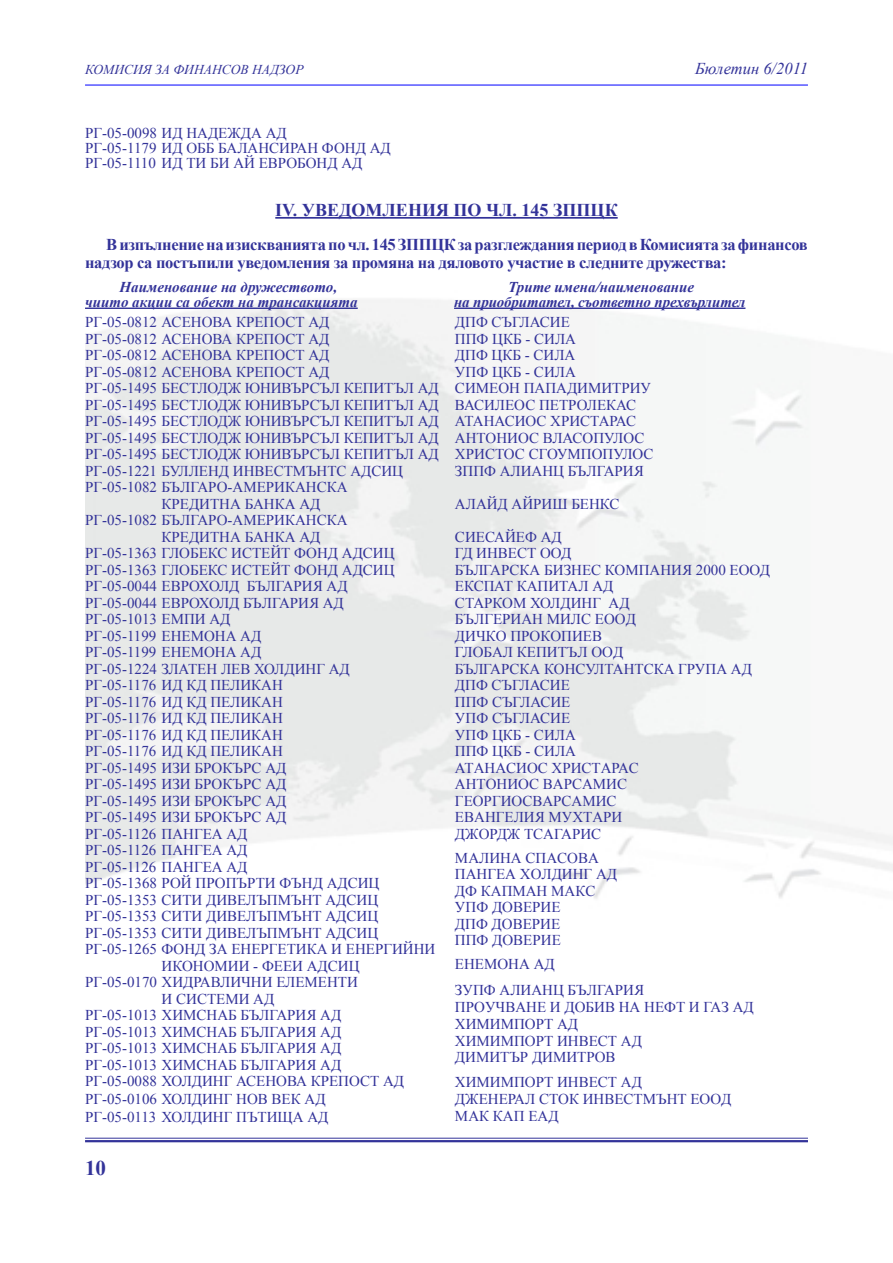
<style>
.page{position:relative;width:893px;height:1263px;background:#fff}
.page>*{position:absolute;margin:0;border:0;box-sizing:border-box;transform-origin:0 0}
.t1{font:700 21px "Times New Roman";color:#339}
.t2{font:700 18px "Times New Roman";color:#339}
.Body_Text_2{font:700 16.5px/18px "Times New Roman";letter-spacing:-.02em;color:#339}
.t3{font:italic 16.5px "Times New Roman";color:#339}
.t4{font:15px/16.5px "Times New Roman";color:#339}
.t5{font:italic 700 15px "Times New Roman";color:#339}
.t6{font:italic 13.5px "Times New Roman";color:#339}
</style>
<div class="page">
<hr style="left:85px;top:1138px;width:723px;height:1px;background:#339">
<hr style="left:85px;top:1140px;width:723px;height:2px;background:#339">
<hr style="left:85px;top:85px;width:723px;height:1px;background:#00f">
<hr style="left:275px;top:217px;width:343px;height:2px;background:#339">
<hr style="left:85px;top:308px;width:273px;height:1px;background:#339">
<hr style="left:454px;top:308px;width:291px;height:1px;background:#339">
<p class="t6" style="left:85px;top:60px;width:220px">КОМИСИЯ ЗА ФИНАНСОВ НАДЗОР</p>
<p class="t3" style="left:695px;top:57px;width:114px">Бюлетин 6/2011</p>
<p class="t4" style="left:85px;top:124px;width:203px">РГ-05-0098 ИД НАДЕЖДА АД</p>
<p class="t4" style="left:85px;top:139px;width:307px">РГ-05-1179 ИД ОББ БАЛАНСИРАН ФОНД АД</p>
<p class="t4" style="left:85px;top:154px;width:279px">РГ-05-1110 ИД ТИ БИ АЙ ЕВРОБОНД АД</p>
<p class="t2" style="left:275px;top:197px;width:344px">ІV. УВЕДОМЛЕНИЯ ПО ЧЛ. 145 ЗППЦК</p>
<p class="Body_Text_2" style="left:85px;top:235px;width:724px;text-indent:21px">В изпълнение на изискванията по чл. 145 ЗППЦК за разглеждания период в Комисията за финансов надзор са постъпили уведомления за промяна на дяловото участие в следните дружества:</p>
<p class="t5" style="left:120px;top:276px;width:219px">Наименование на дружеството,</p>
<p class="t5" style="left:508px;top:276px;width:188px">Трите имена/наименование</p>
<p class="t5" style="left:85px;top:291px;width:274px">чиито акции са обект на трансакцията</p>
<p class="t5" style="left:454px;top:291px;width:293px">на приобритател, съответно прехвърлител</p>
<p class="t4" style="left:85px;top:314px;width:246px">РГ-05-0812 АСЕНОВА КРЕПОСТ АД</p>
<p class="t4" style="left:455px;top:314px;width:116px">ДПФ СЪГЛАСИЕ</p>
<p class="t4" style="left:85px;top:330px;width:246px">РГ-05-0812 АСЕНОВА КРЕПОСТ АД</p>
<p class="t4" style="left:455px;top:330px;width:123px">ППФ ЦКБ - СИЛА</p>
<p class="t4" style="left:85px;top:347px;width:246px">РГ-05-0812 АСЕНОВА КРЕПОСТ АД</p>
<p class="t4" style="left:455px;top:347px;width:122px">ДПФ ЦКБ - СИЛА</p>
<p class="t4" style="left:85px;top:363px;width:246px">РГ-05-0812 АСЕНОВА КРЕПОСТ АД</p>
<p class="t4" style="left:455px;top:363px;width:122px">УПФ ЦКБ - СИЛА</p>
<p class="t4" style="left:85px;top:380px;width:568px">РГ-05-1495 БЕСТЛОДЖ ЮНИВЪРСЪЛ КЕПИТЪЛ АД СИМЕОН ПАПАДИМИТРИУ</p>
<p class="t4" style="left:85px;top:396px;width:553px">РГ-05-1495 БЕСТЛОДЖ ЮНИВЪРСЪЛ КЕПИТЪЛ АД ВАСИЛЕОС ПЕТРОЛЕКАС</p>
<p class="t4" style="left:85px;top:413px;width:552px">РГ-05-1495 БЕСТЛОДЖ ЮНИВЪРСЪЛ КЕПИТЪЛ АД АТАНАСИОС ХРИСТАРАС</p>
<p class="t4" style="left:85px;top:429px;width:561px">РГ-05-1495 БЕСТЛОДЖ ЮНИВЪРСЪЛ КЕПИТЪЛ АД АНТОНИОС ВЛАСОПУЛОС</p>
<p class="t4" style="left:85px;top:446px;width:570px">РГ-05-1495 БЕСТЛОДЖ ЮНИВЪРСЪЛ КЕПИТЪЛ АД ХРИСТОС СГОУМПОПУЛОС</p>
<p class="t4" style="left:85px;top:462px;width:320px">РГ-05-1221 БУЛЛЕНД ИНВЕСТМЪНТС АДСИЦ</p>
<p class="t4" style="left:455px;top:462px;width:190px">ЗППФ АЛИАНЦ БЪЛГАРИЯ</p>
<p class="t4" style="left:85px;top:479px;width:264px">РГ-05-1082 БЪЛГАРО-АМЕРИКАНСКА</p>
<p class="t4" style="left:162px;top:495px;width:160px">КРЕДИТНА БАНКА АД</p>
<p class="t4" style="left:85px;top:512px;width:264px">РГ-05-1082 БЪЛГАРО-АМЕРИКАНСКА</p>
<p class="t4" style="left:162px;top:528px;width:160px">КРЕДИТНА БАНКА АД</p>
<p class="t4" style="left:85px;top:545px;width:311px">РГ-05-1363 ГЛОБЕКС ИСТЕЙТ ФОНД АДСИЦ</p>
<p class="t4" style="left:85px;top:561px;width:311px">РГ-05-1363 ГЛОБЕКС ИСТЕЙТ ФОНД АДСИЦ</p>
<p class="t4" style="left:85px;top:578px;width:264px">РГ-05-0044 ЕВРОХОЛД БЪЛГАРИЯ АД</p>
<p class="t4" style="left:85px;top:594px;width:260px">РГ-05-0044 ЕВРОХОЛД БЪЛГАРИЯ АД</p>
<p class="t4" style="left:85px;top:611px;width:147px">РГ-05-1013 ЕМПИ АД</p>
<p class="t4" style="left:85px;top:627px;width:178px">РГ-05-1199 ЕНЕМОНА АД</p>
<p class="t4" style="left:85px;top:644px;width:178px">РГ-05-1199 ЕНЕМОНА АД</p>
<p class="t4" style="left:85px;top:660px;width:266px">РГ-05-1224 ЗЛАТЕН ЛЕВ ХОЛДИНГ АД</p>
<p class="t4" style="left:455px;top:495px;width:166px">АЛАЙД АЙРИШ БЕНКС</p>
<p class="t4" style="left:455px;top:528px;width:316px">СИЕСАЙЕФ АД<br>ГД ИНВЕСТ ООД<br>БЪЛГАРСКА БИЗНЕС КОМПАНИЯ 2000 ЕООД<br>ЕКСПАТ КАПИТАЛ АД<br>СТАРКОМ ХОЛДИНГ АД<br>БЪЛГЕРИАН МИЛС ЕООД<br>ДИЧКО ПРОКОПИЕВ<br>ГЛОБАЛ КЕПИТЪЛ ООД<br>БЪЛГАРСКА КОНСУЛТАНТСКА ГРУПА АД</p>
<p class="t4" style="left:85px;top:677px;width:199px">РГ-05-1176 ИД КД ПЕЛИКАН</p>
<p class="t4" style="left:455px;top:677px;width:116px">ДПФ СЪГЛАСИЕ</p>
<p class="t4" style="left:85px;top:693px;width:199px">РГ-05-1176 ИД КД ПЕЛИКАН</p>
<p class="t4" style="left:455px;top:693px;width:117px">ППФ СЪГЛАСИЕ</p>
<p class="t4" style="left:85px;top:710px;width:199px">РГ-05-1176 ИД КД ПЕЛИКАН</p>
<p class="t4" style="left:455px;top:710px;width:117px">УПФ СЪГЛАСИЕ</p>
<p class="t4" style="left:85px;top:726px;width:199px">РГ-05-1176 ИД КД ПЕЛИКАН</p>
<p class="t4" style="left:85px;top:743px;width:199px">РГ-05-1176 ИД КД ПЕЛИКАН</p>
<p class="t4" style="left:85px;top:759px;width:203px">РГ-05-1495 ИЗИ БРОКЪРС АД</p>
<p class="t4" style="left:85px;top:776px;width:203px">РГ-05-1495 ИЗИ БРОКЪРС АД</p>
<p class="t4" style="left:85px;top:792px;width:203px">РГ-05-1495 ИЗИ БРОКЪРС АД</p>
<p class="t4" style="left:85px;top:809px;width:203px">РГ-05-1495 ИЗИ БРОКЪРС АД</p>
<p class="t4" style="left:85px;top:825px;width:164px">РГ-05-1126 ПАНГЕА АД</p>
<p class="t4" style="left:85px;top:842px;width:164px">РГ-05-1126 ПАНГЕА АД</p>
<p class="t4" style="left:85px;top:858px;width:164px">РГ-05-1126 ПАНГЕА АД</p>
<p class="t4" style="left:85px;top:875px;width:296px">РГ-05-1368 РОЙ ПРОПЪРТИ ФЪНД АДСИЦ</p>
<p class="t4" style="left:85px;top:891px;width:295px">РГ-05-1353 СИТИ ДИВЕЛЪПМЪНТ АДСИЦ</p>
<p class="t4" style="left:85px;top:908px;width:295px">РГ-05-1353 СИТИ ДИВЕЛЪПМЪНТ АДСИЦ</p>
<p class="t4" style="left:85px;top:924px;width:295px">РГ-05-1353 СИТИ ДИВЕЛЪПМЪНТ АДСИЦ</p>
<p class="t4" style="left:85px;top:941px;width:352px">РГ-05-1265 ФОНД ЗА ЕНЕРГЕТИКА И ЕНЕРГИЙНИ</p>
<p class="t4" style="left:162px;top:957px;width:199px">ИКОНОМИИ - ФЕЕИ АДСИЦ</p>
<p class="t4" style="left:85px;top:974px;width:274px">РГ-05-0170 ХИДРАВЛИЧНИ ЕЛЕМЕНТИ</p>
<p class="t4" style="left:162px;top:990px;width:114px">И СИСТЕМИ АД</p>
<p class="t4" style="left:85px;top:1007px;width:258px">РГ-05-1013 ХИМСНАБ БЪЛГАРИЯ АД</p>
<p class="t4" style="left:85px;top:1023px;width:258px">РГ-05-1013 ХИМСНАБ БЪЛГАРИЯ АД</p>
<p class="t4" style="left:85px;top:1040px;width:258px">РГ-05-1013 ХИМСНАБ БЪЛГАРИЯ АД</p>
<p class="t4" style="left:85px;top:1056px;width:258px">РГ-05-1013 ХИМСНАБ БЪЛГАРИЯ АД</p>
<p class="t4" style="left:85px;top:1073px;width:321px">РГ-05-0088 ХОЛДИНГ АСЕНОВА КРЕПОСТ АД</p>
<p class="t4" style="left:85px;top:1091px;width:242px">РГ-05-0106 ХОЛДИНГ НОВ ВЕК АД</p>
<p class="t4" style="left:85px;top:1109px;width:245px">РГ-05-0113 ХОЛДИНГ ПЪТИЩА АД</p>
<p class="t4" style="left:455px;top:726px;width:185px">УПФ ЦКБ - СИЛА<br>ППФ ЦКБ - СИЛА<br>АТАНАСИОС ХРИСТАРАС<br>АНТОНИОС ВАРСАМИС<br>ГЕОРГИОСВАРСАМИС<br>ЕВАНГЕЛИЯ МУХТАРИ<br>ДЖОРДЖ ТСАГАРИС</p>
<p class="t4" style="left:455px;top:849px;width:164px">МАЛИНА СПАСОВА<br>ПАНГЕА ХОЛДИНГ АД<br>ДФ КАПМАН МАКС<br>УПФ ДОВЕРИЕ<br>ДПФ ДОВЕРИЕ<br>ППФ ДОВЕРИЕ</p>
<p class="t4" style="left:455px;top:951px;width:191px;line-height:25.5px">ЕНЕМОНА АД<br>ЗУПФ АЛИАНЦ БЪЛГАРИЯ</p>
<p class="t4" style="left:455px;top:998px;width:300px;line-height:17px">ПРОУЧВАНЕ И ДОБИВ НА НЕФТ И ГАЗ АД<br>ХИМИМПОРТ АД<br>ХИМИМПОРТ ИНВЕСТ АД<br>ДИМИТЪР ДИМИТРОВ</p>
<p class="t4" style="left:455px;top:1073px;width:278px;line-height:17px">ХИМИМПОРТ ИНВЕСТ АД<br>ДЖЕНЕРАЛ СТОК ИНВЕСТМЪНТ ЕООД<br>МАК КАП ЕАД</p>
<h1 class="t1" style="left:85px;top:1154px;width:22px">10</h1>
</div>
